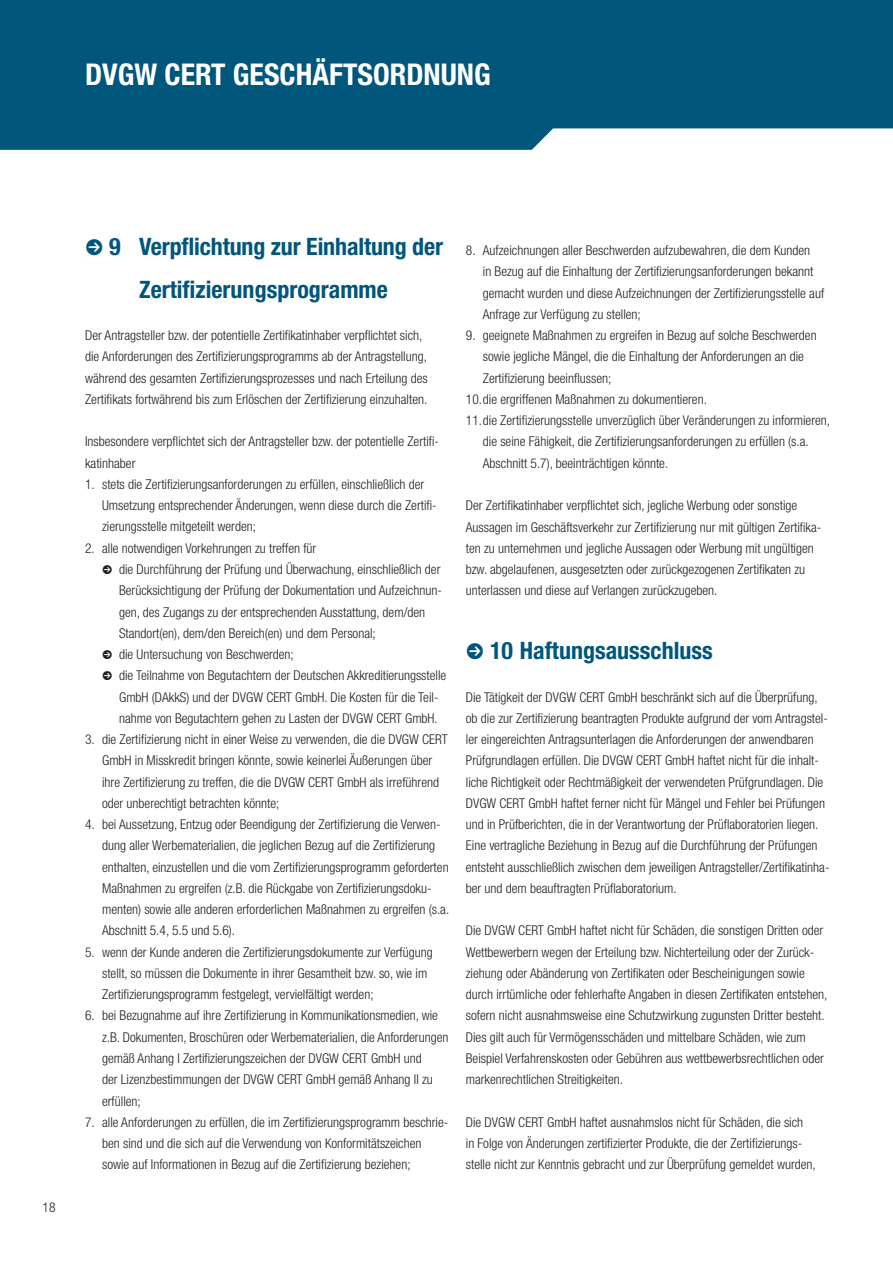
<style>
.page{position:relative;width:893px;height:1263px;background:#fff}
.page>*{position:absolute;margin:0;border:0;box-sizing:border-box;transform-origin:0 0}
.t1{font:700 condensed 30px "Helvetica Neue LT Pro";color:#fff}
.t2{font:700 condensed 24px/42.5px "Helvetica Neue LT Pro";color:#00567b}
.t3{font:300 condensed 13.5px/21.3px "Helvetica Neue LT Pro";color:#231f20}
</style>
<div class="page">
<div style="left:0;top:0;width:892px;height:150px;background:#00567b"></div>
<h1 class="t1" style="left:85px;top:64px;width:407px">DVGW CERT GESCHÄFTSORDNUNG</h1>
<p class="t3" style="left:43px;top:1198px;width:14px">18</p>
<h2 class="t2" style="left:139px;top:228px;width:305px;text-indent:-30px">9 Verpflichtung zur Einhaltung der<br>Zertifizierungsprogramme</h2>
<p class="t3" style="left:85px;top:326px;width:344px">Der Antragsteller bzw. der potentielle Zertifikatinhaber verpflichtet sich, die Anforderungen des Zertifizierungsprogramms ab der Antragstellung, während des gesamten Zertifizierungsprozesses und nach Erteilung des Zertifikats fortwährend bis zum Erlöschen der Zertifizierung einzuhalten.</p>
<p class="t3" style="left:85px;top:433px;width:355px">Insbesondere verpflichtet sich der Antragsteller bzw. der potentielle Zertifi&shy;katinhaber</p>
<p class="t3" style="left:102px;top:475px;width:336px;text-indent:-17px">1. stets die Zertifizierungsanforderungen zu erfüllen, einschließlich der<br>Umsetzung entsprechender Änderungen, wenn diese durch die Zertifi&shy;zierungsstelle mitgeteilt werden;</p>
<p class="t3" style="left:119px;top:539px;width:329px;text-indent:-34px">2. alle notwendigen Vorkehrungen zu treffen für<br>die Durchführung der Prüfung und Überwachung, einschließlich der Berücksichtigung der Prüfung der Dokumentation und Aufzeichnun&shy;gen, des Zugangs zu der entsprechenden Ausstattung, dem/den Standort(en), dem/den Bereich(en) und dem Personal;<br>die Untersuchung von Beschwerden;<br>die Teilnahme von Begutachtern der Deutschen Akkreditierungsstelle GmbH (DAkkS) und der DVGW CERT GmbH. Die Kosten für die Teil&shy;nahme von Begutachtern gehen zu Lasten der DVGW CERT GmbH.</p>
<p class="t3" style="left:102px;top:730px;width:347px;text-indent:-17px">3. die Zertifizierung nicht in einer Weise zu verwenden, die die DVGW CERT GmbH in Misskredit bringen könnte, sowie keinerlei Äußerungen über ihre Zertifizierung zu treffen, die die DVGW CERT GmbH als irreführend oder unberechtigt betrachten könnte;</p>
<p class="t3" style="left:102px;top:815px;width:349px;text-indent:-17px">4. bei Aussetzung, Entzug oder Beendigung der Zertifizierung die Verwen&shy;dung aller Werbematerialien, die jeglichen Bezug auf die Zertifizierung enthalten, einzustellen und die vom Zertifizierungsprogramm geforderten Maßnahmen zu ergreifen (z.B. die Rückgabe von Zertifizierungsdoku&shy;menten) sowie alle anderen erforderlichen Maßnahmen zu ergreifen (s.a.<br>Abschnitt 5.4, 5.5 und 5.6).</p>
<p class="t3" style="left:102px;top:943px;width:332px;text-indent:-17px">5. wenn der Kunde anderen die Zertifizierungsdokumente zur Verfügung stellt, so müssen die Dokumente in ihrer Gesamtheit bzw. so, wie im<br>Zertifizierungsprogramm festgelegt, vervielfältigt werden;</p>
<p class="t3" style="left:102px;top:1007px;width:348px;text-indent:-17px">6. bei Bezugnahme auf ihre Zertifizierung in Kommunikationsmedien, wie z.B. Dokumenten, Broschüren oder Werbematerialien, die Anforderungen gemäß Anhang I Zertifizierungszeichen der DVGW CERT GmbH und<br>der Lizenzbestimmungen der DVGW CERT GmbH gemäß Anhang II zu erfüllen;</p>
<p class="t3" style="left:102px;top:1113px;width:348px;text-indent:-17px">7. alle Anforderungen zu erfüllen, die im Zertifizierungsprogramm beschrie&shy;ben sind und die sich auf die Verwendung von Konformitätszeichen sowie auf Informationen in Bezug auf die Zertifizierung beziehen;</p>
<p class="t3" style="left:483px;top:241px;width:343px;text-indent:-17px">8. Aufzeichnungen aller Beschwerden aufzubewahren, die dem Kunden<br>in Bezug auf die Einhaltung der Zertifizierungsanforderungen bekannt gemacht wurden und diese Aufzeichnungen der Zertifizierungsstelle auf Anfrage zur Verfügung zu stellen;</p>
<p class="t3" style="left:483px;top:326px;width:335px;text-indent:-17px">9. geeignete Maßnahmen zu ergreifen in Bezug auf solche Beschwerden sowie jegliche Mängel, die die Einhaltung der Anforderungen an die<br>Zertifizierung beeinflussen;</p>
<p class="t3" style="left:466px;top:390px;width:242px">10. die ergriffenen Maßnahmen zu dokumentieren.</p>
<p class="t3" style="left:483px;top:411px;width:349px;text-indent:-17px">11. die Zertifizierungsstelle unverzüglich über Veränderungen zu informieren, die seine Fähigkeit, die Zertifizierungsanforderungen zu erfüllen (s.a.<br>Abschnitt 5.7), beeinträchtigen könnte.</p>
<p class="t3" style="left:466px;top:496px;width:357px">Der Zertifikatinhaber verpflichtet sich, jegliche Werbung oder sonstige Aussagen im Geschäftsverkehr zur Zertifizierung nur mit gültigen Zertifika&shy;ten zu unternehmen und jegliche Aussagen oder Werbung mit ungültigen bzw. abgelaufenen, ausgesetzten oder zurückgezogenen Zertifikaten zu unterlassen und diese auf Verlangen zurückzugeben.</p>
<h2 class="t2" style="left:490px;top:632px;width:224px">10 Haftungsausschluss</h2>
<p class="t3" style="left:466px;top:688px;width:365px">Die Tätigkeit der DVGW CERT GmbH beschränkt sich auf die Überprüfung, ob die zur Zertifizierung beantragten Produkte aufgrund der vom Antragstel&shy;ler eingereichten Antragsunterlagen die Anforderungen der anwendbaren Prüfgrundlagen erfüllen. Die DVGW CERT GmbH haftet nicht für die inhalt&shy;liche Richtigkeit oder Rechtmäßigkeit der verwendeten Prüfgrundlagen. Die DVGW CERT GmbH haftet ferner nicht für Mängel und Fehler bei Prüfungen und in Prüfberichten, die in der Verantwortung der Prüflaboratorien liegen.<br>Eine vertragliche Beziehung in Bezug auf die Durchführung der Prüfungen entsteht ausschließlich zwischen dem jeweiligen Antragsteller/Zertifikatinha&shy;ber und dem beauftragten Prüflaboratorium.</p>
<p class="t3" style="left:466px;top:922px;width:363px">Die DVGW CERT GmbH haftet nicht für Schäden, die sonstigen Dritten oder Wettbewerbern wegen der Erteilung bzw. Nichterteilung oder der Zurück&shy;ziehung oder Abänderung von Zertifikaten oder Bescheinigungen sowie durch irrtümliche oder fehlerhafte Angaben in diesen Zertifikaten entstehen, sofern nicht ausnahmsweise eine Schutzwirkung zugunsten Dritter besteht.<br>Dies gilt auch für Vermögensschäden und mittelbare Schäden, wie zum Beispiel Verfahrenskosten oder Gebühren aus wettbewerbsrechtlichen oder markenrechtlichen Streitigkeiten.</p>
<p class="t3" style="left:466px;top:1113px;width:351px">Die DVGW CERT GmbH haftet ausnahmslos nicht für Schäden, die sich<br>in Folge von Änderungen zertifizierter Produkte, die der Zertifizierungs&shy;stelle nicht zur Kenntnis gebracht und zur Überprüfung gemeldet wurden,</p>
</div>
